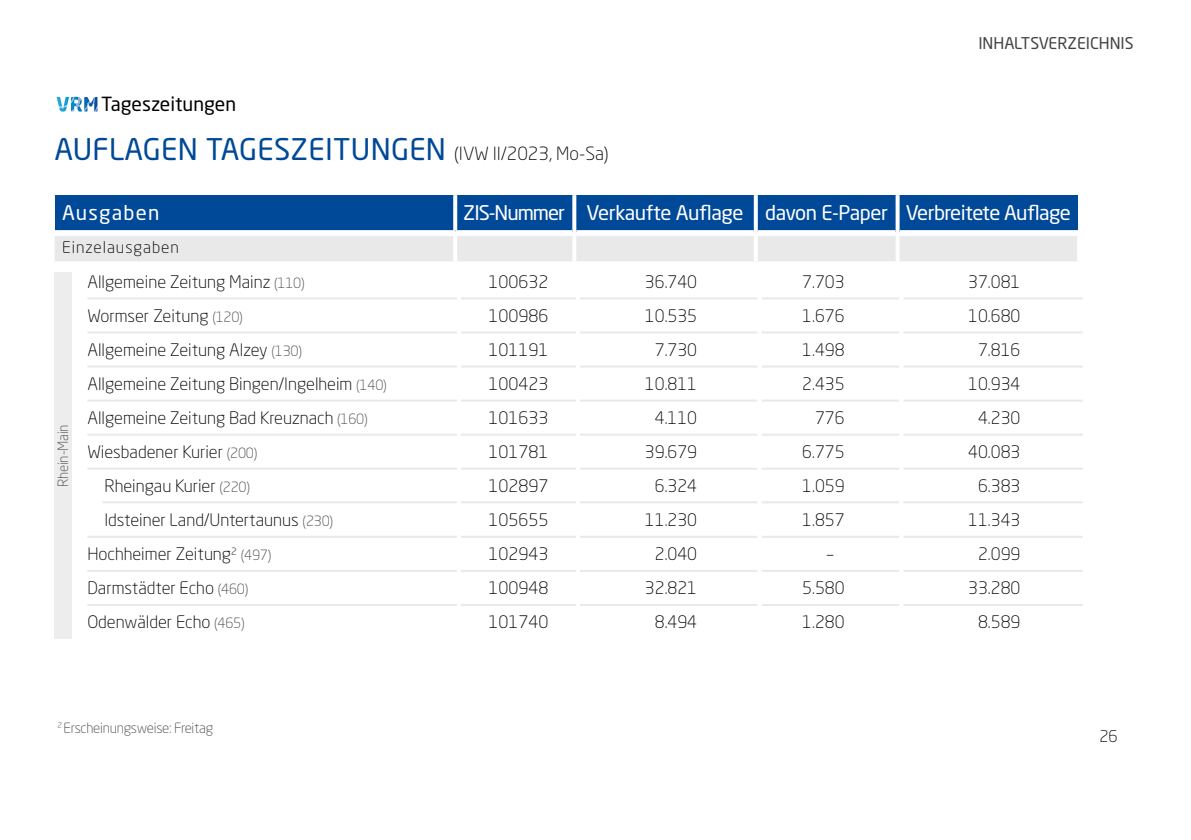
<style>
.page{position:relative;width:1191px;height:840px;background:#fff}
.page>*{position:absolute;margin:0;border:0;box-sizing:border-box;transform-origin:0 0}
.t1{font:29.6px "Neo Sans Std";letter-spacing:.01em;color:#004998}
.t2{font:20px "Neo Sans Std";letter-spacing:-.03em;color:#fff}
.t3{font:20px "Neo Sans Std";letter-spacing:.06em;color:#fff}
.t4{font:19.2px "Neo Sans Std";color:#000}
.t5{font:300 17px "Neo Sans Std";color:#000}
.t6{font:16px "Neo Sans Std";color:#434345}
.t7{font:300 16px "Neo Sans Std";letter-spacing:.06em;color:#000}
.t8{font:300 14px "Neo Sans Std";letter-spacing:-.02em;color:#4b4b4d}
.s1{font-weight:300;font-size:18px;color:#000}
.s2{font-size:14px;color:#4b4b4d}
</style>
<div class="page">
<svg style="left:57px;top:97px;width:40px;height:15px"></svg>
<div style="left:55px;top:195px;width:1022px;height:37px;background:#004998"></div>
<div style="left:54px;top:272px;width:17px;height:366px;background:#e9e9ea"></div>
<hr style="left:87px;top:297px;width:370px;height:2px;background:#e9e9ea">
<hr style="left:461px;top:297px;width:115px;height:2px;background:#e9e9ea">
<hr style="left:580px;top:297px;width:177px;height:2px;background:#e9e9ea">
<hr style="left:761px;top:297px;width:138px;height:2px;background:#e9e9ea">
<hr style="left:903px;top:297px;width:179px;height:2px;background:#e9e9ea">
<hr style="left:87px;top:331px;width:370px;height:2px;background:#e9e9ea">
<hr style="left:461px;top:331px;width:115px;height:2px;background:#e9e9ea">
<hr style="left:580px;top:331px;width:177px;height:2px;background:#e9e9ea">
<hr style="left:761px;top:331px;width:138px;height:2px;background:#e9e9ea">
<hr style="left:903px;top:331px;width:179px;height:2px;background:#e9e9ea">
<hr style="left:87px;top:365px;width:370px;height:2px;background:#e9e9ea">
<hr style="left:461px;top:365px;width:115px;height:2px;background:#e9e9ea">
<hr style="left:580px;top:365px;width:177px;height:2px;background:#e9e9ea">
<hr style="left:761px;top:365px;width:138px;height:2px;background:#e9e9ea">
<hr style="left:903px;top:365px;width:179px;height:2px;background:#e9e9ea">
<hr style="left:87px;top:399px;width:370px;height:2px;background:#e9e9ea">
<hr style="left:461px;top:399px;width:115px;height:2px;background:#e9e9ea">
<hr style="left:580px;top:399px;width:177px;height:2px;background:#e9e9ea">
<hr style="left:761px;top:399px;width:138px;height:2px;background:#e9e9ea">
<hr style="left:903px;top:399px;width:179px;height:2px;background:#e9e9ea">
<hr style="left:87px;top:433px;width:370px;height:2px;background:#e9e9ea">
<hr style="left:461px;top:433px;width:115px;height:2px;background:#e9e9ea">
<hr style="left:580px;top:433px;width:177px;height:2px;background:#e9e9ea">
<hr style="left:761px;top:433px;width:138px;height:2px;background:#e9e9ea">
<hr style="left:903px;top:433px;width:179px;height:2px;background:#e9e9ea">
<hr style="left:87px;top:467px;width:370px;height:2px;background:#e9e9ea">
<hr style="left:461px;top:467px;width:115px;height:2px;background:#e9e9ea">
<hr style="left:580px;top:467px;width:177px;height:2px;background:#e9e9ea">
<hr style="left:761px;top:467px;width:138px;height:2px;background:#e9e9ea">
<hr style="left:903px;top:467px;width:179px;height:2px;background:#e9e9ea">
<hr style="left:87px;top:535px;width:370px;height:2px;background:#e9e9ea">
<hr style="left:461px;top:535px;width:115px;height:2px;background:#e9e9ea">
<hr style="left:580px;top:535px;width:177px;height:2px;background:#e9e9ea">
<hr style="left:761px;top:535px;width:138px;height:2px;background:#e9e9ea">
<hr style="left:903px;top:535px;width:179px;height:2px;background:#e9e9ea">
<hr style="left:87px;top:569px;width:370px;height:2px;background:#e9e9ea">
<hr style="left:461px;top:569px;width:115px;height:2px;background:#e9e9ea">
<hr style="left:580px;top:569px;width:177px;height:2px;background:#e9e9ea">
<hr style="left:761px;top:569px;width:138px;height:2px;background:#e9e9ea">
<hr style="left:903px;top:569px;width:179px;height:2px;background:#e9e9ea">
<hr style="left:87px;top:603px;width:370px;height:2px;background:#e9e9ea">
<hr style="left:461px;top:603px;width:115px;height:2px;background:#e9e9ea">
<hr style="left:580px;top:603px;width:177px;height:2px;background:#e9e9ea">
<hr style="left:761px;top:603px;width:138px;height:2px;background:#e9e9ea">
<hr style="left:903px;top:603px;width:179px;height:2px;background:#e9e9ea">
<div style="left:54px;top:230px;width:401px;height:6px;background:#fff"></div>
<div style="left:55px;top:236px;width:1022px;height:25px;background:#e9e9ea"></div>
<hr style="left:572px;top:233px;width:4px;height:28px;background:#fff">
<hr style="left:754px;top:233px;width:4px;height:28px;background:#fff">
<svg style="left:895px;top:236px;width:4px;height:25px"></svg>
<div style="left:455px;top:230px;width:117px;height:6px;background:#fff"></div>
<div style="left:758px;top:230px;width:137px;height:6px;background:#fff"></div>
<div style="left:576px;top:230px;width:178px;height:6px;background:#fff"></div>
<div style="left:899px;top:230px;width:182px;height:6px;background:#fff"></div>
<svg style="left:453px;top:195px;width:4px;height:35px"></svg>
<svg style="left:572px;top:195px;width:4px;height:37px"></svg>
<svg style="left:754px;top:195px;width:4px;height:37px"></svg>
<svg style="left:895px;top:195px;width:4px;height:37px"></svg>
<hr style="left:103px;top:501px;width:354px;height:2px;background:#e9e9ea">
<hr style="left:461px;top:501px;width:115px;height:2px;background:#e9e9ea">
<hr style="left:580px;top:501px;width:177px;height:2px;background:#e9e9ea">
<hr style="left:761px;top:501px;width:138px;height:2px;background:#e9e9ea">
<hr style="left:903px;top:501px;width:179px;height:2px;background:#e9e9ea">
<p class="t4" style="left:101px;top:92px;width:136px">Tageszeitungen</p>
<h1 class="t1" style="left:54px;top:131px;width:556px">AUFLAGEN TAGESZEITUNGEN <span class="s1">(IVW II/2023, Mo-Sa)</span></h1>
<p class="t6" style="left:978px;top:33px;width:157px">INHALTSVERZEICHNIS</p>
<p class="t3" style="left:62px;top:201px;width:99px">Ausgaben</p>
<p class="t2" style="left:463px;top:201px;width:609px">ZIS-Nummer Verkaufte Auflage davon E-Paper Verbreitete Auflage</p>
<p class="t7" style="left:62px;top:238px;width:118px">Einzelausgaben</p>
<p class="t8" style="left:55px;top:486px;width:64px;rotate:-90deg">Rhein-Main</p>
<p class="t5" style="left:87px;top:271px;width:219px">Allgemeine Zeitung Mainz <span class="s2">(110)</span></p>
<p class="t5" style="left:488px;top:271px;width:62px">100632</p>
<p class="t5" style="left:645px;top:271px;width:54px">36.740</p>
<p class="t5" style="left:802px;top:271px;width:44px">7.703</p>
<p class="t5" style="left:968px;top:271px;width:54px">37.081</p>
<p class="t5" style="left:87px;top:305px;width:157px">Wormser Zeitung <span class="s2">(120)</span></p>
<p class="t5" style="left:488px;top:305px;width:62px">100986</p>
<p class="t5" style="left:645px;top:305px;width:54px">10.535</p>
<p class="t5" style="left:802px;top:305px;width:44px">1.676</p>
<p class="t5" style="left:968px;top:305px;width:54px">10.680</p>
<p class="t5" style="left:87px;top:339px;width:216px">Allgemeine Zeitung Alzey <span class="s2">(130)</span></p>
<p class="t5" style="left:488px;top:339px;width:62px">101191</p>
<p class="t5" style="left:655px;top:339px;width:44px">7.730</p>
<p class="t5" style="left:802px;top:339px;width:44px">1.498</p>
<p class="t5" style="left:978px;top:339px;width:44px">7.816</p>
<p class="t5" style="left:87px;top:373px;width:301px">Allgemeine Zeitung Bingen/Ingelheim <span class="s2">(140)</span></p>
<p class="t5" style="left:488px;top:373px;width:62px">100423</p>
<p class="t5" style="left:645px;top:373px;width:54px">10.811</p>
<p class="t5" style="left:802px;top:373px;width:44px">2.435</p>
<p class="t5" style="left:968px;top:373px;width:54px">10.934</p>
<p class="t5" style="left:87px;top:407px;width:282px">Allgemeine Zeitung Bad Kreuznach <span class="s2">(160)</span></p>
<p class="t5" style="left:488px;top:407px;width:62px">101633</p>
<p class="t5" style="left:655px;top:407px;width:44px">4.110</p>
<p class="t5" style="left:815px;top:407px;width:31px">776</p>
<p class="t5" style="left:978px;top:407px;width:44px">4.230</p>
<p class="t5" style="left:87px;top:441px;width:172px">Wiesbadener Kurier <span class="s2">(200)</span></p>
<p class="t5" style="left:488px;top:441px;width:62px">101781</p>
<p class="t5" style="left:645px;top:441px;width:54px">39.679</p>
<p class="t5" style="left:802px;top:441px;width:44px">6.775</p>
<p class="t5" style="left:968px;top:441px;width:54px">40.083</p>
<p class="t5" style="left:104px;top:475px;width:147px">Rheingau Kurier <span class="s2">(220)</span></p>
<p class="t5" style="left:488px;top:475px;width:62px">102897</p>
<p class="t5" style="left:655px;top:475px;width:44px">6.324</p>
<p class="t5" style="left:802px;top:475px;width:44px">1.059</p>
<p class="t5" style="left:978px;top:475px;width:44px">6.383</p>
<p class="t5" style="left:104px;top:509px;width:230px">Idsteiner Land/Untertaunus <span class="s2">(230)</span></p>
<p class="t5" style="left:488px;top:509px;width:62px">105655</p>
<p class="t5" style="left:645px;top:509px;width:54px">11.230</p>
<p class="t5" style="left:802px;top:509px;width:44px">1.857</p>
<p class="t5" style="left:968px;top:509px;width:54px">11.343</p>
<p class="t5" style="left:87px;top:543px;width:185px">Hochheimer Zeitung<sup>2</sup> <span class="s2">(497)</span></p>
<p class="t5" style="left:488px;top:543px;width:62px">102943</p>
<p class="t5" style="left:655px;top:543px;width:44px">2.040</p>
<p class="t5" style="left:827px;top:543px;width:8px">–</p>
<p class="t5" style="left:978px;top:543px;width:44px">2.099</p>
<p class="t5" style="left:87px;top:577px;width:163px">Darmstädter Echo <span class="s2">(460)</span></p>
<p class="t5" style="left:488px;top:577px;width:62px">100948</p>
<p class="t5" style="left:645px;top:577px;width:54px">32.821</p>
<p class="t5" style="left:802px;top:577px;width:44px">5.580</p>
<p class="t5" style="left:968px;top:577px;width:54px">33.280</p>
<p class="t5" style="left:87px;top:611px;width:159px">Odenwälder Echo <span class="s2">(465)</span></p>
<p class="t5" style="left:488px;top:611px;width:62px">101740</p>
<p class="t5" style="left:655px;top:611px;width:44px">8.494</p>
<p class="t5" style="left:802px;top:611px;width:44px">1.280</p>
<p class="t5" style="left:978px;top:611px;width:44px">8.589</p>
<p class="t8" style="left:57px;top:718px;width:157px"><sup>2</sup> Erscheinungsweise: Freitag</p>
<p class="t7" style="left:1099px;top:726px;width:20px">26</p>
</div>
